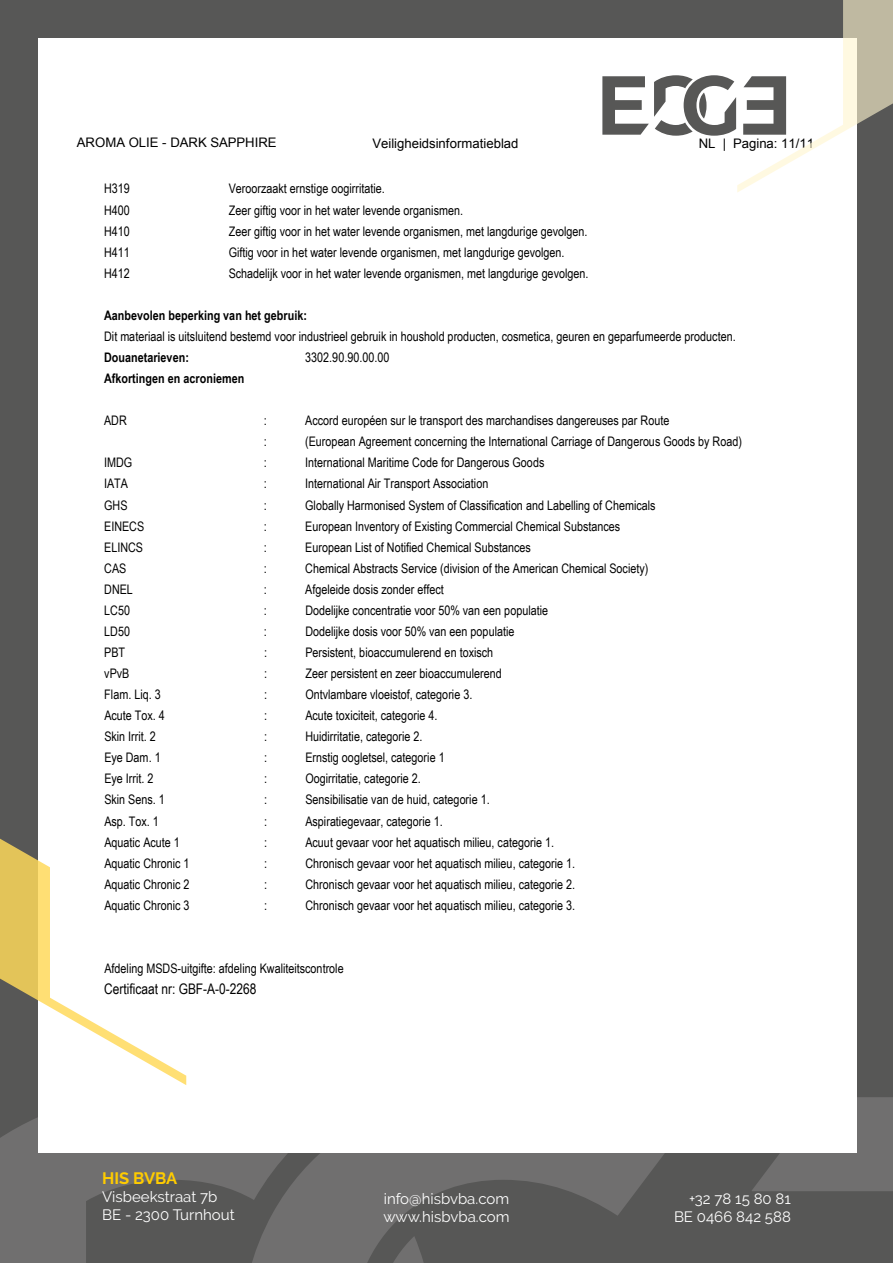
<style>
.page{position:relative;width:893px;height:1263px;background:#575756}
.page>*{position:absolute;margin:0;border:0;box-sizing:border-box;transform-origin:0 0}
.t1{font:700 16.5px "Raleway";color:#fc0}
.t2{font:15px/18px "Raleway";color:#fff}
.t3{font:14.55px "Arial Narrow";color:#000}
.t4{font:13.2px "Arial Narrow";color:#000}
.t5{font:700 13.2px "Arial Narrow";color:#000}
.t6{font:13.2px "Arial";color:#000}
</style>
<div class="page">
<svg style="left:0;top:1097px;width:893px;height:166px"></svg>
<div style="left:38px;top:38px;width:819px;height:1114px;background:#fff"></div>
<svg style="left:0;top:838px;width:186px;height:247px"></svg>
<svg style="left:602px;top:0;width:291px;height:192px"></svg>
<p class="t6" style="left:77px;top:134px;width:201px">AROMA OLIE - DARK SAPPHIRE</p>
<p class="t6" style="left:373px;top:135px;width:147px">Veiligheidsinformatieblad</p>
<p class="t6" style="left:699px;top:135px;width:117px">NL | Pagina: 11/11</p>
<p class="t4" style="left:104px;top:179px;width:27px">H319</p>
<p class="t4" style="left:229px;top:179px;width:158px">Veroorzaakt ernstige oogirritatie.</p>
<p class="t4" style="left:104px;top:200px;width:27px">H400</p>
<p class="t4" style="left:229px;top:200px;width:236px">Zeer giftig voor in het water levende organismen.</p>
<p class="t4" style="left:104px;top:221px;width:27px">H410</p>
<p class="t4" style="left:229px;top:221px;width:360px">Zeer giftig voor in het water levende organismen, met langdurige gevolgen.</p>
<p class="t4" style="left:104px;top:242px;width:27px">H411</p>
<p class="t4" style="left:229px;top:242px;width:337px">Giftig voor in het water levende organismen, met langdurige gevolgen.</p>
<p class="t4" style="left:104px;top:263px;width:27px">H412</p>
<p class="t4" style="left:229px;top:263px;width:361px">Schadelijk voor in het water levende organismen, met langdurige gevolgen.</p>
<p class="t5" style="left:104px;top:305px;width:204px">Aanbevolen beperking van het gebruik:</p>
<p class="t4" style="left:104px;top:327px;width:633px">Dit materiaal is uitsluitend bestemd voor industrieel gebruik in houshold producten, cosmetica, geuren en geparfumeerde producten.</p>
<p class="t5" style="left:104px;top:347px;width:86px">Douanetarieven:</p>
<p class="t4" style="left:305px;top:348px;width:86px">3302.90.90.00.00</p>
<p class="t5" style="left:104px;top:368px;width:142px">Afkortingen en acroniemen</p>
<p class="t4" style="left:104px;top:411px;width:24px">ADR</p>
<p class="t4" style="left:264px;top:411px;width:4px">:</p>
<p class="t4" style="left:305px;top:411px;width:366px">Accord européen sur le transport des marchandises dangereuses par Route</p>
<p class="t4" style="left:264px;top:432px;width:4px">:</p>
<p class="t4" style="left:305px;top:432px;width:438px">(European Agreement concerning the International Carriage of Dangerous Goods by Road)</p>
<p class="t4" style="left:104px;top:453px;width:30px">IMDG</p>
<p class="t4" style="left:264px;top:453px;width:4px">:</p>
<p class="t4" style="left:305px;top:453px;width:241px">International Maritime Code for Dangerous Goods</p>
<p class="t4" style="left:104px;top:474px;width:25px">IATA</p>
<p class="t4" style="left:264px;top:474px;width:4px">:</p>
<p class="t4" style="left:305px;top:474px;width:185px">International Air Transport Association</p>
<p class="t4" style="left:104px;top:495px;width:25px">GHS</p>
<p class="t4" style="left:264px;top:495px;width:4px">:</p>
<p class="t4" style="left:305px;top:495px;width:352px">Globally Harmonised System of Classification and Labelling of Chemicals</p>
<p class="t4" style="left:104px;top:516px;width:41px">EINECS</p>
<p class="t4" style="left:264px;top:516px;width:4px">:</p>
<p class="t4" style="left:305px;top:516px;width:317px">European Inventory of Existing Commercial Chemical Substances</p>
<p class="t4" style="left:104px;top:537px;width:40px">ELINCS</p>
<p class="t4" style="left:264px;top:537px;width:4px">:</p>
<p class="t4" style="left:305px;top:537px;width:227px">European List of Notified Chemical Substances</p>
<p class="t4" style="left:104px;top:558px;width:24px">CAS</p>
<p class="t4" style="left:264px;top:558px;width:4px">:</p>
<p class="t4" style="left:305px;top:558px;width:345px">Chemical Abstracts Service (division of the American Chemical Society)</p>
<p class="t4" style="left:104px;top:579px;width:30px">DNEL</p>
<p class="t4" style="left:264px;top:579px;width:4px">:</p>
<p class="t4" style="left:305px;top:579px;width:140px">Afgeleide dosis zonder effect</p>
<p class="t4" style="left:104px;top:600px;width:27px">LC50</p>
<p class="t4" style="left:264px;top:600px;width:4px">:</p>
<p class="t4" style="left:305px;top:600px;width:244px">Dodelijke concentratie voor 50% van een populatie</p>
<p class="t4" style="left:104px;top:621px;width:27px">LD50</p>
<p class="t4" style="left:264px;top:621px;width:4px">:</p>
<p class="t4" style="left:305px;top:621px;width:211px">Dodelijke dosis voor 50% van een populatie</p>
<p class="t4" style="left:104px;top:643px;width:22px">PBT</p>
<p class="t4" style="left:264px;top:643px;width:4px">:</p>
<p class="t4" style="left:305px;top:643px;width:189px">Persistent, bioaccumulerend en toxisch</p>
<p class="t4" style="left:104px;top:664px;width:27px">vPvB</p>
<p class="t4" style="left:264px;top:664px;width:4px">:</p>
<p class="t4" style="left:305px;top:664px;width:198px">Zeer persistent en zeer bioaccumulerend</p>
<p class="t4" style="left:104px;top:685px;width:58px">Flam. Liq. 3</p>
<p class="t4" style="left:264px;top:685px;width:4px">:</p>
<p class="t4" style="left:305px;top:685px;width:168px">Ontvlambare vloeistof, categorie 3.</p>
<p class="t4" style="left:104px;top:706px;width:62px">Acute Tox. 4</p>
<p class="t4" style="left:264px;top:706px;width:4px">:</p>
<p class="t4" style="left:305px;top:706px;width:133px">Acute toxiciteit, categorie 4.</p>
<p class="t4" style="left:104px;top:727px;width:53px">Skin Irrit. 2</p>
<p class="t4" style="left:264px;top:727px;width:4px">:</p>
<p class="t4" style="left:305px;top:727px;width:119px">Huidirritatie, categorie 2.</p>
<p class="t4" style="left:104px;top:748px;width:58px">Eye Dam. 1</p>
<p class="t4" style="left:264px;top:748px;width:4px">:</p>
<p class="t4" style="left:305px;top:748px;width:141px">Ernstig oogletsel, categorie 1</p>
<p class="t4" style="left:104px;top:769px;width:51px">Eye Irrit. 2</p>
<p class="t4" style="left:264px;top:769px;width:4px">:</p>
<p class="t4" style="left:305px;top:769px;width:117px">Oogirritatie, categorie 2.</p>
<p class="t4" style="left:104px;top:790px;width:62px">Skin Sens. 1</p>
<p class="t4" style="left:264px;top:790px;width:4px">:</p>
<p class="t4" style="left:305px;top:790px;width:186px">Sensibilisatie van de huid, categorie 1.</p>
<p class="t4" style="left:104px;top:811px;width:56px">Asp. Tox. 1</p>
<p class="t4" style="left:264px;top:811px;width:4px">:</p>
<p class="t4" style="left:305px;top:811px;width:139px">Aspiratiegevaar, categorie 1.</p>
<p class="t4" style="left:104px;top:832px;width:77px">Aquatic Acute 1</p>
<p class="t4" style="left:264px;top:832px;width:4px">:</p>
<p class="t4" style="left:305px;top:832px;width:250px">Acuut gevaar voor het aquatisch milieu, categorie 1.</p>
<p class="t4" style="left:104px;top:853px;width:87px">Aquatic Chronic 1</p>
<p class="t4" style="left:264px;top:853px;width:4px">:</p>
<p class="t4" style="left:305px;top:853px;width:271px">Chronisch gevaar voor het aquatisch milieu, categorie 1.</p>
<p class="t4" style="left:104px;top:874px;width:87px">Aquatic Chronic 2</p>
<p class="t4" style="left:264px;top:874px;width:4px">:</p>
<p class="t4" style="left:305px;top:874px;width:271px">Chronisch gevaar voor het aquatisch milieu, categorie 2.</p>
<p class="t4" style="left:104px;top:895px;width:87px">Aquatic Chronic 3</p>
<p class="t4" style="left:264px;top:895px;width:4px">:</p>
<p class="t4" style="left:305px;top:895px;width:271px">Chronisch gevaar voor het aquatisch milieu, categorie 3.</p>
<p class="t4" style="left:104px;top:959px;width:241px">Afdeling MSDS-uitgifte: afdeling Kwaliteitscontrole</p>
<p class="t3" style="left:104px;top:978px;width:154px">Certificaat nr: GBF-A-0-2268</p>
<p class="t1" style="left:102px;top:1168px;width:77px">HIS BVBA</p>
<p class="t2" style="left:102px;top:1187px;width:134px">Visbeekstraat 7b<br>BE - 2300 Turnhout</p>
<p class="t2" style="left:383px;top:1189px;width:128px">info@hisbvba.com www.hisbvba.com</p>
<p class="t2" style="left:674px;top:1189px;width:118px;text-align:right">+32 78 15 80 81<br>BE 0466 842 588</p>
</div>
